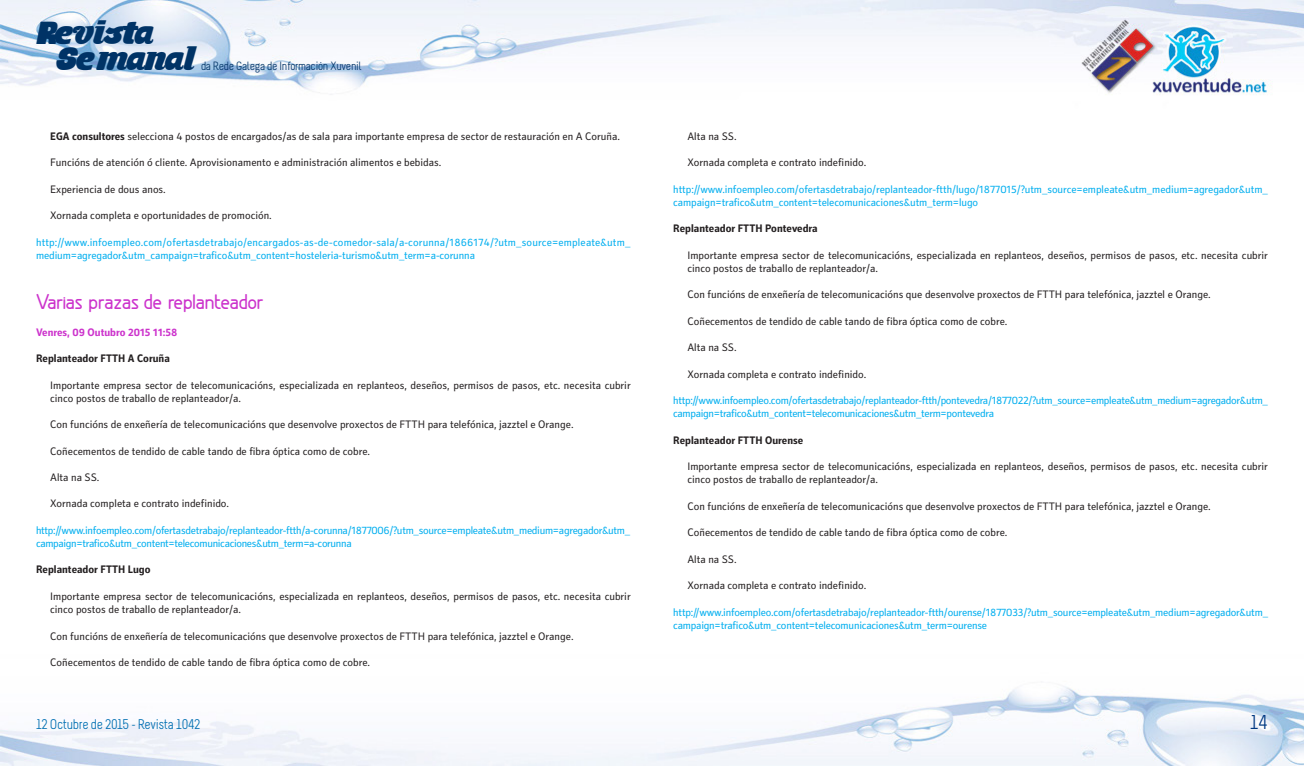
<style>
.page{position:relative;width:1304px;height:766px;background:#fff}
.page>*{position:absolute;margin:0;border:0;box-sizing:border-box;transform-origin:0 0}
.t1{font:33px/26px "Musa Ornata";letter-spacing:-.01em;color:#036}
.t2{font:700 20px "Greyscale Basic";letter-spacing:-.03em;color:#c3c}
.t3{font:20px "Melbourne";color:#003882}
.t4{font:14px "Melbourne";letter-spacing:-.025em;color:#006fb2}
.t5{font:12px "Melbourne";letter-spacing:-.025em;color:#036}
.t6{font:11px/13.2px "Secca Std Demo";color:#231f20}
.t7{font:11px/13.2px "Secca Std Demo";letter-spacing:-.02em;color:#00aeef}
.t8{font:11px/13.2px "Secca Std Demo";letter-spacing:.01em;color:#00aeef}
.t9{font:700 11px "Secca Std Demo";color:#231f20}
.t10{font:700 11px "Secca Std Demo";color:#c3c}
.s1{font-weight:700}
</style>
<div class="page">
<img style="left:0;top:0;width:1304px;height:765px">
<h1 class="t1" style="left:55px;top:19px;width:142px;text-indent:-19px">Revista<br>Semanal</h1>
<p class="t5" style="left:201px;top:59px;width:162px">da Rede Galega de Información Xuvenil</p>
<p class="t6" style="left:50px;top:130px;width:571px"><span class="s1">EGA consultores</span> selecciona 4 postos de encargados/as de sala para importante empresa de sector de restauración en A Coruña.</p>
<p class="t6" style="left:50px;top:156px;width:393px">Funcións de atención ó cliente. Aprovisionamento e administración alimentos e bebidas.</p>
<p class="t6" style="left:50px;top:183px;width:117px">Experiencia de dous anos.</p>
<p class="t6" style="left:50px;top:209px;width:223px">Xornada completa e oportunidades de promoción.</p>
<p class="t8" style="left:36px;top:236px;width:596px">http://www.infoempleo.com/ofertasdetrabajo/encargados-as-de-comedor-sala/a-corunna/1866174/?utm_source=empleate&amp;utm_ medium=agregador&amp;utm_campaign=trafico&amp;utm_content=hosteleria-turismo&amp;utm_term=a-corunna</p>
<h2 class="t2" style="left:36px;top:289px;width:229px">Varias prazas de replanteador</h2>
<p class="t10" style="left:36px;top:326px;width:143px">Venres, 09 Outubro 2015 11:58</p>
<p class="t9" style="left:36px;top:352px;width:135px">Replanteador FTTH A Coruña</p>
<p class="t6" style="left:50px;top:378px;width:582px">Importante empresa sector de telecomunicacións, especializada en replanteos, deseños, permisos de pasos, etc. necesita cubrir cinco postos de traballo de replanteador/a.</p>
<p class="t6" style="left:50px;top:418px;width:525px">Con funcións de enxeñería de telecomunicacións que desenvolve proxectos de FTTH para telefónica, jazztel e Orange.</p>
<p class="t6" style="left:50px;top:444px;width:321px">Coñecementos de tendido de cable tando de fibra óptica como de cobre.</p>
<p class="t6" style="left:50px;top:471px;width:51px">Alta na SS.</p>
<p class="t6" style="left:50px;top:497px;width:180px">Xornada completa e contrato indefinido.</p>
<p class="t7" style="left:36px;top:524px;width:596px">http://www.infoempleo.com/ofertasdetrabajo/replanteador-ftth/a-corunna/1877006/?utm_source=empleate&amp;utm_medium=agregador&amp;utm_ campaign=trafico&amp;utm_content=telecomunicaciones&amp;utm_term=a-corunna</p>
<p class="t9" style="left:36px;top:563px;width:116px">Replanteador FTTH Lugo</p>
<p class="t6" style="left:50px;top:590px;width:582px">Importante empresa sector de telecomunicacións, especializada en replanteos, deseños, permisos de pasos, etc. necesita cubrir cinco postos de traballo de replanteador/a.</p>
<p class="t6" style="left:50px;top:629px;width:525px">Con funcións de enxeñería de telecomunicacións que desenvolve proxectos de FTTH para telefónica, jazztel e Orange.</p>
<p class="t6" style="left:50px;top:656px;width:321px">Coñecementos de tendido de cable tando de fibra óptica como de cobre.</p>
<p class="t6" style="left:687px;top:130px;width:51px">Alta na SS.</p>
<p class="t6" style="left:687px;top:156px;width:180px">Xornada completa e contrato indefinido.</p>
<p class="t7" style="left:673px;top:183px;width:596px">http://www.infoempleo.com/ofertasdetrabajo/replanteador-ftth/lugo/1877015/?utm_source=empleate&amp;utm_medium=agregador&amp;utm_ campaign=trafico&amp;utm_content=telecomunicaciones&amp;utm_term=lugo</p>
<p class="t9" style="left:673px;top:222px;width:146px">Replanteador FTTH Pontevedra</p>
<p class="t6" style="left:687px;top:249px;width:582px">Importante empresa sector de telecomunicacións, especializada en replanteos, deseños, permisos de pasos, etc. necesita cubrir cinco postos de traballo de replanteador/a.</p>
<p class="t6" style="left:687px;top:288px;width:525px">Con funcións de enxeñería de telecomunicacións que desenvolve proxectos de FTTH para telefónica, jazztel e Orange.</p>
<p class="t6" style="left:687px;top:315px;width:321px">Coñecementos de tendido de cable tando de fibra óptica como de cobre.</p>
<p class="t6" style="left:687px;top:341px;width:51px">Alta na SS.</p>
<p class="t6" style="left:687px;top:368px;width:180px">Xornada completa e contrato indefinido.</p>
<p class="t7" style="left:673px;top:394px;width:596px">http://www.infoempleo.com/ofertasdetrabajo/replanteador-ftth/pontevedra/1877022/?utm_source=empleate&amp;utm_medium=agregador&amp;utm_ campaign=trafico&amp;utm_content=telecomunicaciones&amp;utm_term=pontevedra</p>
<p class="t9" style="left:673px;top:434px;width:132px">Replanteador FTTH Ourense</p>
<p class="t6" style="left:687px;top:460px;width:582px">Importante empresa sector de telecomunicacións, especializada en replanteos, deseños, permisos de pasos, etc. necesita cubrir cinco postos de traballo de replanteador/a.</p>
<p class="t6" style="left:687px;top:500px;width:525px">Con funcións de enxeñería de telecomunicacións que desenvolve proxectos de FTTH para telefónica, jazztel e Orange.</p>
<p class="t6" style="left:687px;top:526px;width:321px">Coñecementos de tendido de cable tando de fibra óptica como de cobre.</p>
<p class="t6" style="left:687px;top:552px;width:51px">Alta na SS.</p>
<p class="t6" style="left:687px;top:579px;width:180px">Xornada completa e contrato indefinido.</p>
<p class="t7" style="left:673px;top:605px;width:596px">http://www.infoempleo.com/ofertasdetrabajo/replanteador-ftth/ourense/1877033/?utm_source=empleate&amp;utm_medium=agregador&amp;utm_ campaign=trafico&amp;utm_content=telecomunicaciones&amp;utm_term=ourense</p>
<p class="t4" style="left:36px;top:717px;width:166px">12 Octubre de 2015 - Revista 1042</p>
<h2 class="t3" style="left:1250px;top:711px;width:19px">14</h2>
</div>
